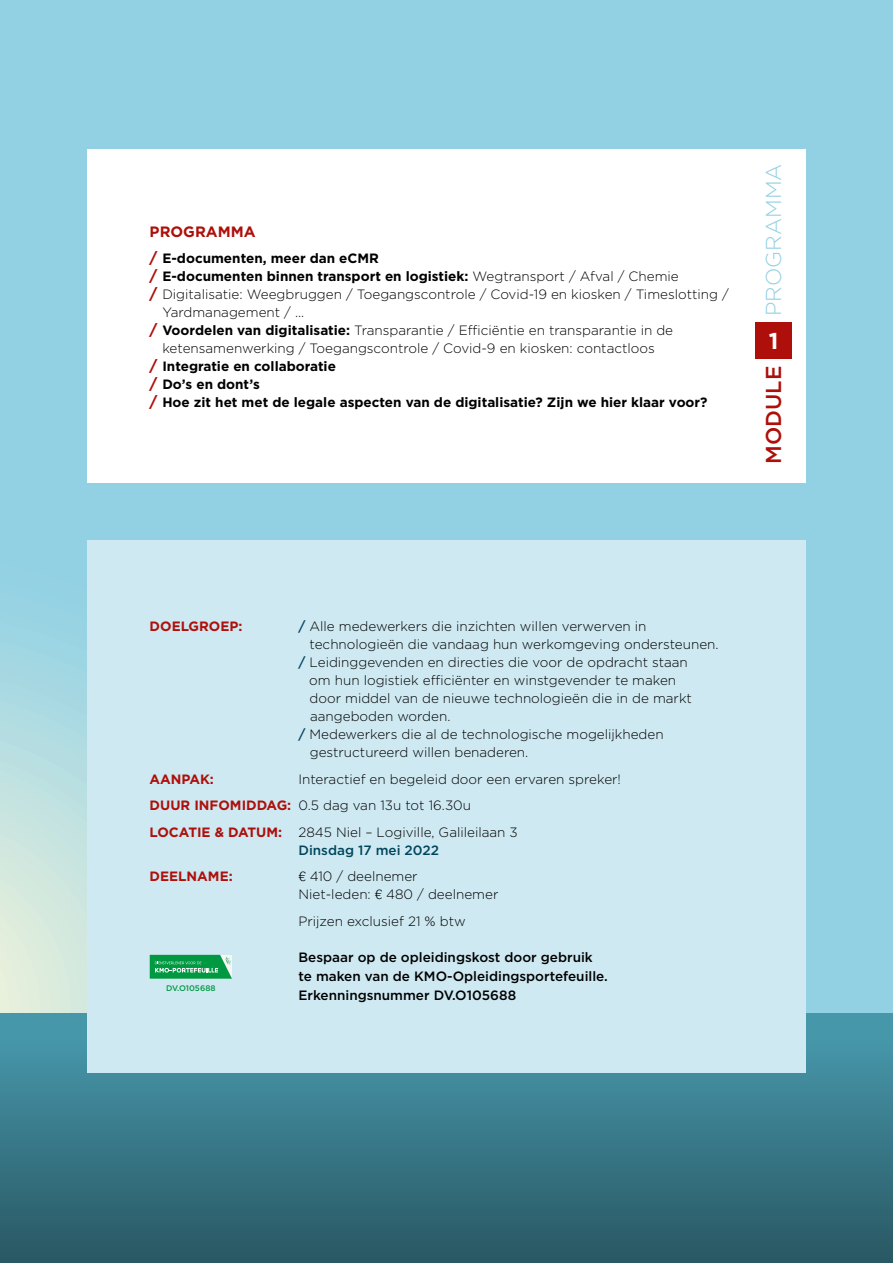
<style>
.page{position:relative;width:893px;height:1263px;background:#fff}
.page>*{position:absolute;margin:0;border:0;box-sizing:border-box;transform-origin:0 0}
.t1{font:700 22.8px "Gotham";color:#fff}
.t2{font:300 21.6px "Gotham";color:#92d1e3}
.t3{font:500 21.6px "Gotham";color:#ae0f0a}
.t4{font:700 15px "Gotham";color:#ae0f0a}
.t5{font:300 13.5px/26.5px "Gotham";color:#000}
.t6{font:700 13.5px "Gotham";color:#000}
.t7{font:500 13.5px/18.8px "Gotham";color:#000}
.t8{font:700 13.5px "Gotham";color:#ae0f0a}
.t9{font:500 13.5px "Gotham";color:#00455c}
.t10{font:500 8.1px "Gotham";color:#009941}
.s1{font-size:15px;color:#ae0f0a}
.s2{font-weight:300}
.s3{font-weight:700;font-size:15px;color:#ae0f0a}
.s4{font-weight:700}
.s5{font-weight:500;color:#00455c}
.s6{font-weight:700;color:#ae0f0a}
.s7{font-family:"Helvetica"}
</style>
<div class="page">
<div style="left:0;top:0;width:893px;height:1013px;background:#92d1e3"></div>
<svg style="left:0;top:632px;width:87px;height:381px;background:#c2e2df"></svg>
<div style="left:0;top:1013px;width:893px;height:250px;background:linear-gradient(to bottom,#499cb1,#295863)"></div>
<div style="left:87px;top:149px;width:719px;height:334px;background:#fff"></div>
<div style="left:87px;top:540px;width:719px;height:533px;background:#cee9f2"></div>
<svg style="left:150px;top:955px;width:82px;height:24px;background:#2caa61"></svg>
<div style="left:755px;top:322px;width:37px;height:36px;background:#ae0f0a"></div>
<p class="t4" style="left:150px;top:222px;width:107px">PROGRAMMA</p>
<p class="t6" style="left:150px;top:250px;width:231px"><span class="s1">/</span> E-documenten, meer dan eCMR</p>
<p class="t6" style="left:150px;top:268px;width:531px"><span class="s1">/</span> E-documenten binnen transport en logistiek: <span class="s2">Wegtransport / Afval / Chemie</span></p>
<p class="t5" style="left:150px;top:281px;width:581px"><span class="s3">/</span> Digitalisatie: Weegbruggen / Toegangscontrole / Covid-19 en kiosken / Timeslotting /</p>
<p class="t5" style="left:162px;top:299px;width:144px">Yardmanagement / ...</p>
<p class="t5" style="left:150px;top:317px;width:525px"><span class="s3">/</span> <span class="s4">Voordelen van digitalisatie:</span> Transparantie / Efficiëntie en transparantie in de</p>
<p class="t5" style="left:162px;top:335px;width:494px">ketensamenwerking / Toegangscontrole / Covid-9 en kiosken: contactloos</p>
<p class="t6" style="left:150px;top:358px;width:188px"><span class="s1">/</span> Integratie en collaboratie</p>
<p class="t6" style="left:150px;top:376px;width:112px"><span class="s1">/</span> Do’s en dont’s</p>
<p class="t6" style="left:150px;top:394px;width:559px"><span class="s1">/</span> Hoe zit het met de legale aspecten van de digitalisatie? Zijn we hier klaar voor?</p>
<h2 class="t2" style="left:760px;top:316px;width:154px;rotate:-90deg">PROGRAMMA</h2>
<h1 class="t1" style="left:769px;top:326px;width:11px">1</h1>
<h2 class="t3" style="left:759px;top:464px;width:100px;rotate:-90deg">MODULE</h2>
<p class="t8" style="left:150px;top:617px;width:94px">DOELGROEP:</p>
<p class="t5" style="left:298px;top:613px;width:350px"><span class="s5">/</span> Alle medewerkers die inzichten willen verwerven in</p>
<p class="t5" style="left:310px;top:631px;width:411px">technologieën die vandaag hun werkomgeving ondersteunen.</p>
<p class="t5" style="left:298px;top:649px;width:391px"><span class="s5">/</span> Leidinggevenden en directies die voor de opdracht staan</p>
<p class="t5" style="left:309px;top:667px;width:368px">om hun logistiek efficiënter en winstgevender te maken</p>
<p class="t5" style="left:310px;top:685px;width:384px">door middel van de nieuwe technologieën die in de markt</p>
<p class="t5" style="left:310px;top:703px;width:142px">aangeboden worden.</p>
<p class="t5" style="left:298px;top:721px;width:367px"><span class="s5">/</span> Medewerkers die al de technologische mogelijkheden</p>
<p class="t5" style="left:310px;top:739px;width:220px">gestructureerd willen benaderen.</p>
<p class="t8" style="left:150px;top:770px;width:66px">AANPAK:</p>
<p class="t5" style="left:150px;top:765px;width:473px;text-indent:149px">Interactief en begeleid door een ervaren spreker!<br><span class="s6">DUUR INFOMIDDAG:</span> 0.5 dag van 13u tot 16.30u<br><span class="s6">LOCATIE &amp; DATUM:</span> 2845 Niel – Logiville, Galileilaan 3</p>
<p class="t9" style="left:298px;top:841px;width:142px">Dinsdag 17 mei 2022</p>
<p class="t8" style="left:150px;top:867px;width:85px">DEELNAME:</p>
<p class="t5" style="left:298px;top:867px;width:201px;line-height:18px"><span class="s7">€</span> 410 / deelnemer<br>Niet-leden: <span class="s7">€</span> 480 / deelnemer</p>
<p class="t5" style="left:298px;top:907px;width:169px">Prijzen exclusief 21 % btw</p>
<p class="t7" style="left:298px;top:948px;width:311px">Bespaar op de opleidingskost door gebruik te maken van de KMO-Opleidingsportefeuille.<br>Erkenningsnummer DV.O105688</p>
<p class="t10" style="left:166px;top:983px;width:51px">DV.O105688</p>
</div>
